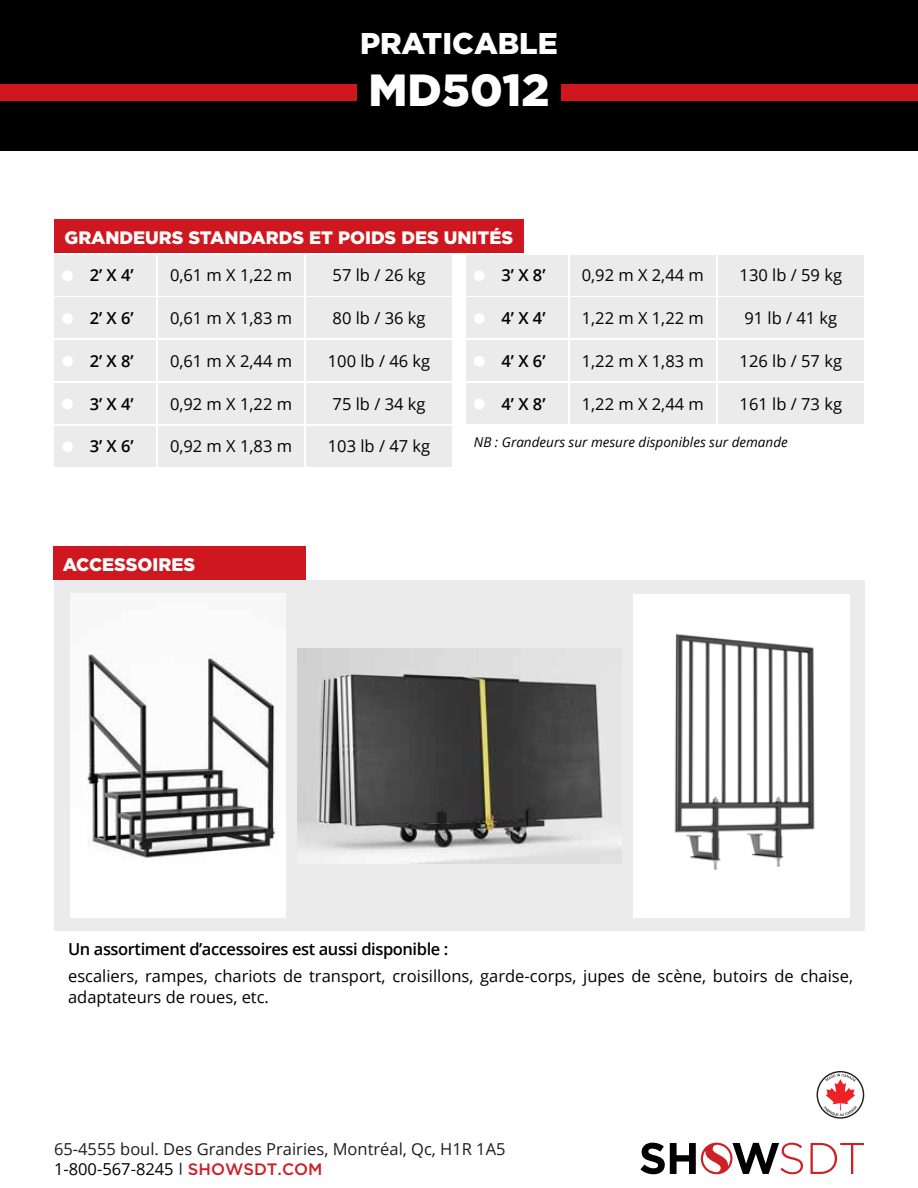
<style>
.page{position:relative;width:918px;height:1188px;background:#fff}
.page>*{position:absolute;margin:0;border:0;box-sizing:border-box;transform-origin:0 0}
.t1{font:900 45px "Gotham";color:#fff}
.t2{font:900 30px "Gotham";color:#fff}
.t3{font:900 18.15px "Gotham";color:#fff}
.t4{font:900 18px "Gotham";color:#fff}
.t5{font:16.5px/21px "Open Sans";color:#000}
.t6{font:600 16.5px "Open Sans";letter-spacing:-.025em;color:#000}
.t7{font:16.5px/19.8px "Open Sans";color:#201d1e}
.t8{font:italic 13.5px "Open Sans";color:#000}
.s1{color:#000}
.s2{font-family:"Gotham";font-weight:500;color:#cc2028}
</style>
<div class="page">
<div style="left:0;top:0;width:918px;height:151px;background:#000"></div>
<div style="left:0;top:85px;width:918px;height:16px;background:#ce171e"></div>
<svg style="left:811px;top:1143px;width:53px;height:31px"></svg>
<svg style="left:640px;top:1142px;width:163px;height:32px"></svg>
<div style="left:357px;top:66px;width:204px;height:56px;background:#000"></div>
<div style="left:54px;top:219px;width:470px;height:34px;background:#ce171e"></div>
<div style="left:54px;top:255px;width:102px;height:40px;background:#ebebeb"></div>
<div style="left:54px;top:298px;width:102px;height:40px;background:#ebebeb"></div>
<div style="left:54px;top:340px;width:102px;height:41px;background:#ebebeb"></div>
<div style="left:54px;top:383px;width:102px;height:41px;background:#ebebeb"></div>
<div style="left:54px;top:426px;width:102px;height:41px;background:#ebebeb"></div>
<div style="left:306px;top:255px;width:146px;height:40px;background:#ebebeb"></div>
<div style="left:158px;top:255px;width:146px;height:40px;background:#ebebeb"></div>
<div style="left:306px;top:298px;width:146px;height:40px;background:#ebebeb"></div>
<div style="left:158px;top:298px;width:146px;height:40px;background:#ebebeb"></div>
<div style="left:306px;top:340px;width:146px;height:41px;background:#ebebeb"></div>
<div style="left:158px;top:340px;width:146px;height:41px;background:#ebebeb"></div>
<div style="left:306px;top:383px;width:146px;height:41px;background:#ebebeb"></div>
<div style="left:158px;top:383px;width:146px;height:41px;background:#ebebeb"></div>
<div style="left:306px;top:426px;width:146px;height:41px;background:#ebebeb"></div>
<div style="left:158px;top:426px;width:146px;height:41px;background:#ebebeb"></div>
<div style="left:62px;top:313px;width:11px;height:11px;background:#fff;border-radius:50%"></div>
<div style="left:62px;top:356px;width:11px;height:11px;background:#fff;border-radius:50%"></div>
<div style="left:62px;top:270px;width:11px;height:11px;background:#fff;border-radius:50%"></div>
<div style="left:62px;top:399px;width:11px;height:10px;background:#fff;border-radius:50%"></div>
<div style="left:62px;top:441px;width:11px;height:11px;background:#fff;border-radius:50%"></div>
<div style="left:466px;top:255px;width:102px;height:40px;background:#ebebeb"></div>
<div style="left:466px;top:298px;width:102px;height:40px;background:#ebebeb"></div>
<div style="left:466px;top:340px;width:102px;height:41px;background:#ebebeb"></div>
<div style="left:466px;top:383px;width:102px;height:41px;background:#ebebeb"></div>
<div style="left:718px;top:255px;width:146px;height:40px;background:#ebebeb"></div>
<div style="left:570px;top:255px;width:146px;height:40px;background:#ebebeb"></div>
<div style="left:718px;top:298px;width:146px;height:40px;background:#ebebeb"></div>
<div style="left:570px;top:298px;width:146px;height:40px;background:#ebebeb"></div>
<div style="left:718px;top:340px;width:146px;height:41px;background:#ebebeb"></div>
<div style="left:570px;top:340px;width:146px;height:41px;background:#ebebeb"></div>
<div style="left:718px;top:383px;width:146px;height:41px;background:#ebebeb"></div>
<div style="left:570px;top:383px;width:146px;height:41px;background:#ebebeb"></div>
<div style="left:474px;top:313px;width:11px;height:11px;background:#fff;border-radius:50%"></div>
<div style="left:474px;top:356px;width:11px;height:11px;background:#fff;border-radius:50%"></div>
<div style="left:474px;top:270px;width:11px;height:11px;background:#fff;border-radius:50%"></div>
<div style="left:474px;top:399px;width:11px;height:10px;background:#fff;border-radius:50%"></div>
<div style="left:54px;top:547px;width:252px;height:33px;background:#ce171e"></div>
<div style="left:54px;top:580px;width:811px;height:351px;background:#ebebeb"></div>
<div style="left:633px;top:594px;width:216px;height:324px;background:#fff"></div>
<img style="left:674px;top:633px;width:141px;height:237px">
<img style="left:70px;top:594px;width:215px;height:324px">
<img style="left:297px;top:648px;width:324px;height:216px">
<svg style="left:817px;top:1071px;width:47px;height:48px"></svg>
<h2 class="t2" style="left:360px;top:23px;width:199px">PRATICABLE</h2>
<h1 class="t1" style="left:368px;top:59px;width:183px">MD5012</h1>
<p class="t4" style="left:64px;top:225px;width:450px">GRANDEURS STANDARDS ET POIDS DES UNITÉS</p>
<p class="t6" style="left:502px;top:264px;width:46px">3’ X 8’</p>
<p class="t6" style="left:502px;top:307px;width:46px">4’ X 4’</p>
<p class="t6" style="left:502px;top:350px;width:46px">4’ X 6’</p>
<p class="t6" style="left:502px;top:392px;width:46px">4’ X 8’</p>
<p class="t5" style="left:333px;top:264px;width:94px">57 lb / 26 kg</p>
<p class="t5" style="left:333px;top:307px;width:94px">80 lb / 36 kg</p>
<p class="t5" style="left:328px;top:350px;width:104px">100 lb / 46 kg</p>
<p class="t5" style="left:333px;top:393px;width:94px">75 lb / 34 kg</p>
<p class="t5" style="left:328px;top:435px;width:104px">103 lb / 47 kg</p>
<p class="t5" style="left:740px;top:264px;width:104px">130 lb / 59 kg</p>
<p class="t5" style="left:744px;top:307px;width:94px">91 lb / 41 kg</p>
<p class="t5" style="left:740px;top:350px;width:104px">126 lb / 57 kg</p>
<p class="t5" style="left:740px;top:393px;width:104px">161 lb / 73 kg</p>
<p class="t5" style="left:170px;top:264px;width:124px">0,61 m X 1,22 m</p>
<p class="t5" style="left:170px;top:307px;width:124px">0,61 m X 1,83 m</p>
<p class="t5" style="left:170px;top:350px;width:124px">0,61 m X 2,44 m</p>
<p class="t5" style="left:170px;top:393px;width:124px">0,92 m X 1,22 m</p>
<p class="t5" style="left:170px;top:435px;width:124px">0,92 m X 1,83 m</p>
<p class="t5" style="left:582px;top:264px;width:124px">0,92 m X 2,44 m</p>
<p class="t5" style="left:582px;top:307px;width:124px">1,22 m X 1,22 m</p>
<p class="t5" style="left:582px;top:350px;width:124px">1,22 m X 1,83 m</p>
<p class="t5" style="left:582px;top:393px;width:124px">1,22 m X 2,44 m</p>
<p class="t8" style="left:474px;top:433px;width:315px">NB : Grandeurs sur mesure disponibles sur demande</p>
<p class="t6" style="left:90px;top:264px;width:46px">2’ X 4’</p>
<p class="t6" style="left:90px;top:307px;width:46px">2’ X 6’</p>
<p class="t6" style="left:90px;top:350px;width:46px">2’ X 8’</p>
<p class="t6" style="left:90px;top:392px;width:46px">3’ X 4’</p>
<p class="t6" style="left:90px;top:435px;width:46px">3’ X 6’</p>
<p class="t3" style="left:63px;top:552px;width:134px">ACCESSOIRES</p>
<p class="t6" style="left:68px;top:938px;width:382px">Un assortiment d’accessoires est aussi disponible :</p>
<p class="t5" style="left:68px;top:966px;width:786px">escaliers, rampes, chariots de transport, croisillons, garde-corps, jupes de scène, butoirs de chaise, adaptateurs de roues, etc.</p>
<p class="t7" style="left:54px;top:1139px;width:453px">65-4555 boul. Des Grandes Prairies, Montréal, Qc, H1R 1A5<br><span class="s1">1-800-567-8245</span> <sup>|</sup> <span class="s2">SHOWSDT.COM</span></p>
</div>
